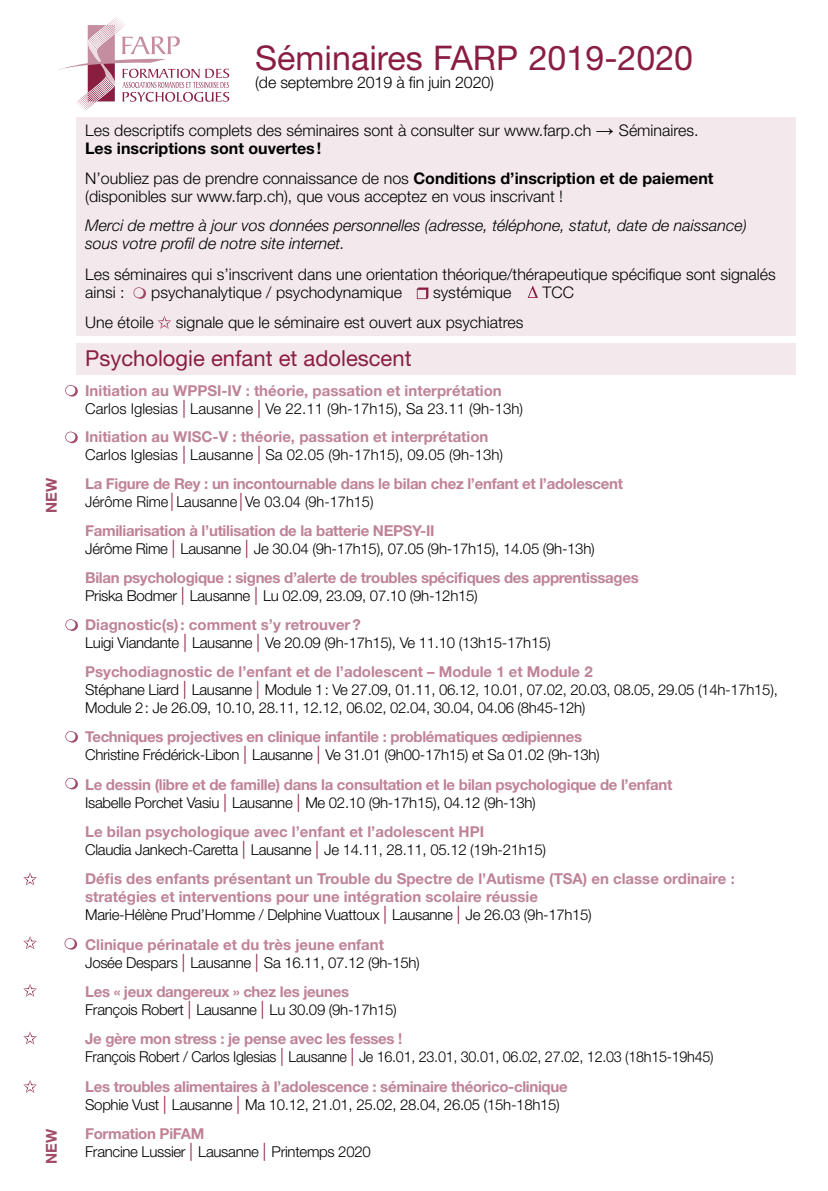
<style>
.page{position:relative;width:828px;height:1191px;background:#fff}
.page>*{position:absolute;margin:0;border:0;box-sizing:border-box;transform-origin:0 0}
.t1{font:34px "Helvetica Neue";color:#8a1e41}
.t2{font:22px "Helvetica Neue";color:#8a1e41}
.t3{font:300 16px/18px "Helvetica Neue";color:#000}
.t4{font:italic 300 16px/18px "Helvetica Neue";color:#000}
.t5{font:300 15px/18px "Helvetica Neue";letter-spacing:-.02em;color:#000}
.t6{font:700 15px/18px "Helvetica Neue";letter-spacing:-.02em;color:#bf8396}
.t7{font:300 15px/18px "Helvetica Neue";color:#000}
.t8{font:700 15px/18px "Helvetica Neue";color:#bf8396}
.t9{font:300 15px/18px "Helvetica Neue";letter-spacing:-.02em;color:#000;scale:.96 1}
.t10{font:700 15px "Helvetica Neue";color:#a24b67}
.s1{font-family:"Arial";font-weight:400;font-size:18px}
.s2{font-weight:700}
.s3{font-weight:700;color:#bf8396}
.s4{font-size:18px;color:#8a1e41}
.s5{font-weight:300;color:#000}
.s6{font-weight:300;font-size:18px;color:#8a1e41}
</style>
<div class="page">
<div style="left:77px;top:117px;width:719px;height:219px;background:#f3e8ec"></div>
<div style="left:77px;top:343px;width:719px;height:31px;background:#f3e8ec"></div>
<svg style="left:65px;top:619px;width:13px;height:12px"></svg>
<svg style="left:65px;top:731px;width:13px;height:11px"></svg>
<svg style="left:65px;top:778px;width:13px;height:11px"></svg>
<svg style="left:65px;top:938px;width:12px;height:11px"></svg>
<svg style="left:65px;top:385px;width:13px;height:11px"></svg>
<svg style="left:65px;top:431px;width:13px;height:12px"></svg>
<svg style="left:133px;top:287px;width:13px;height:12px"></svg>
<svg style="left:417px;top:287px;width:11px;height:12px"></svg>
<svg style="left:527px;top:286px;width:11px;height:12px"></svg>
<svg style="left:58px;top:17px;width:171px;height:94px"></svg>
<svg style="left:158px;top:316px;width:13px;height:13px"></svg>
<svg style="left:23px;top:872px;width:14px;height:13px"></svg>
<svg style="left:23px;top:936px;width:14px;height:13px"></svg>
<svg style="left:23px;top:984px;width:14px;height:12px"></svg>
<svg style="left:23px;top:1031px;width:14px;height:13px"></svg>
<svg style="left:23px;top:1080px;width:14px;height:12px"></svg>
<p class="t10" style="left:42px;top:513px;width:36px;rotate:-90deg">NEW</p>
<p class="t10" style="left:42px;top:1163px;width:36px;rotate:-90deg">NEW</p>
<h1 class="t1" style="left:255px;top:38px;width:439px">Séminaires FARP 2019-2020</h1>
<p class="t3" style="left:255px;top:73px;width:240px">(de septembre 2019 à fin juin 2020)</p>
<p class="t3" style="left:85px;top:121px;width:615px">Les descriptifs complets des séminaires sont à consulter sur www.farp.ch <span class="s1">→</span> Séminaires.<br><span class="s2">Les inscriptions sont ouvertes!</span></p>
<p class="t3" style="left:85px;top:169px;width:630px">N’oubliez pas de prendre connaissance de nos <span class="s2">Conditions d’inscription et de paiement </span>(disponibles sur www.farp.ch), que vous acceptez en vous inscrivant !</p>
<p class="t4" style="left:85px;top:216px;width:663px">Merci de mettre à jour vos données personnelles (adresse, téléphone, statut, date de naissance) sous votre profil de notre site internet.</p>
<p class="t3" style="left:85px;top:264px;width:692px">Les séminaires qui s’inscrivent dans une orientation théorique/thérapeutique spécifique sont signalés ainsi :</p>
<p class="t3" style="left:151px;top:282px;width:252px">psychanalytique / psychodynamique</p>
<p class="t3" style="left:433px;top:282px;width:80px">systémique</p>
<p class="t3" style="left:542px;top:282px;width:33px">TCC</p>
<p class="t3" style="left:85px;top:313px;width:70px">Une étoile</p>
<p class="t3" style="left:176px;top:313px;width:349px">signale que le séminaire est ouvert aux psychiatres</p>
<h2 class="t2" style="left:85px;top:345px;width:328px">Psychologie enfant et adolescent</h2>
<p class="t7" style="left:85px;top:381px;width:439px"><span class="s3">Initiation au WPPSI-IV : théorie, passation et interprétation<br></span>Carlos Iglesias <span class="s4">|</span> Lausanne <span class="s4">|</span> Ve 22.11 (9h-17h15), Sa 23.11 (9h-13h)</p>
<p class="t7" style="left:85px;top:428px;width:419px"><span class="s3">Initiation au WISC-V : théorie, passation et interprétation<br></span>Carlos Iglesias <span class="s4">|</span> Lausanne <span class="s4">|</span> Sa 02.05 (9h-17h15), 09.05 (9h-13h)</p>
<p class="t6" style="left:85px;top:474px;width:539px">La Figure de Rey : un incontournable dans le bilan chez l’enfant et l’adolescent<br><span class="s5">Jérôme Rime</span><span class="s6">|</span> <span class="s5">Lausanne</span><span class="s6">|</span> <span class="s5">Ve 03.04 (9h-17h15)</span></p>
<p class="t5" style="left:85px;top:521px;width:511px"><span class="s3">Familiarisation à l’utilisation de la batterie NEPSY-II<br></span>Jérôme Rime <span class="s4">|</span> Lausanne <span class="s4">|</span> Je 30.04 (9h-17h15), 07.05 (9h-17h15), 14.05 (9h-13h)</p>
<p class="t6" style="left:85px;top:568px;width:555px">Bilan psychologique : signes d’alerte de troubles spécifiques des apprentissages<br><span class="s5">Priska Bodmer</span> <span class="s6">|</span> <span class="s5">Lausanne</span> <span class="s6">|</span> <span class="s5">Lu 02.09, 23.09, 07.10 (9h-12h15)</span></p>
<p class="t5" style="left:85px;top:615px;width:467px"><span class="s3">Diagnostic(s): comment s’y retrouver?<br></span>Luigi Viandante <span class="s4">|</span> Lausanne <span class="s4">|</span> Ve 20.09 (9h-17h15), Ve 11.10 (13h15-17h15)</p>
<p class="t5" style="left:85px;top:662px;width:694px"><span class="s3">Psychodiagnostic de l’enfant et de l’adolescent – Module 1 et Module 2<br></span>Stéphane Liard <span class="s4">|</span> Lausanne <span class="s4">|</span> Module 1: Ve 27.09, 01.11, 06.12, 10.01, 07.02, 20.03, 08.05, 29.05 (14h-17h15),<br>Module 2: Je 26.09, 10.10, 28.11, 12.12, 06.02, 02.04, 30.04, 04.06 (8h45-12h)</p>
<p class="t5" style="left:85px;top:727px;width:516px"><span class="s3">Techniques projectives en clinique infantile : problématiques œdipiennes<br></span>Christine Frédérick-Libon <span class="s4">|</span> Lausanne <span class="s4">|</span> Ve 31.01 (9h00-17h15) et Sa 01.02 (9h-13h)</p>
<p class="t6" style="left:85px;top:775px;width:588px">Le dessin (libre et de famille) dans la consultation et le bilan psychologique de l’enfant<br><span class="s5">Isabelle Porchet Vasiu</span> <span class="s6">|</span> <span class="s5">Lausanne</span> <span class="s6">|</span> <span class="s5">Me 02.10 (9h-17h15), 04.12 (9h-13h)</span></p>
<p class="t5" style="left:85px;top:822px;width:462px"><span class="s3">Le bilan psychologique avec l’enfant et l’adolescent HPI<br></span>Claudia Jankech-Caretta <span class="s4">|</span> Lausanne <span class="s4">|</span> Je 14.11, 28.11, 05.12 (19h-21h15)</p>
<p class="t8" style="left:85px;top:869px;width:651px">Défis des enfants présentant un Trouble du Spectre de l’Autisme (TSA) en classe ordinaire : stratégies et interventions pour une intégration scolaire réussie<br><span class="s5">Marie-Hélène Prud’Homme / Delphine Vuattoux</span> <span class="s6">|</span> <span class="s5">Lausanne</span> <span class="s6">|</span> <span class="s5">Je 26.03 (9h-17h15)</span></p>
<p class="t5" style="left:85px;top:935px;width:336px"><span class="s3">Clinique périnatale et du très jeune enfant<br></span>Josée Despars <span class="s4">|</span> Lausanne <span class="s4">|</span> Sa 16.11, 07.12 (9h-15h)</p>
<p class="t5" style="left:85px;top:982px;width:313px"><span class="s3">Les « jeux dangereux » chez les jeunes<br></span>François Robert <span class="s4">|</span> Lausanne <span class="s4">|</span> Lu 30.09 (9h-17h15)</p>
<p class="t9" style="left:85px;top:1029px;width:656px"><span class="s3">Je gère mon stress : je pense avec les fesses !<br></span>François Robert / Carlos Iglesias <span class="s4">|</span> Lausanne <span class="s4">|</span> Je 16.01, 23.01, 30.01, 06.02, 27.02, 12.03 (18h15-19h45)</p>
<p class="t6" style="left:85px;top:1077px;width:484px">Les troubles alimentaires à l’adolescence : séminaire théorico-clinique<br><span class="s5">Sophie Vust</span> <span class="s6">|</span> <span class="s5">Lausanne</span> <span class="s6">|</span> <span class="s5">Ma 10.12, 21.01, 25.02, 28.04, 26.05 (15h-18h15)</span></p>
<p class="t5" style="left:85px;top:1124px;width:287px"><span class="s3">Formation PiFAM<br></span>Francine Lussier <span class="s4">|</span> Lausanne <span class="s4">|</span> Printemps 2020</p>
</div>
